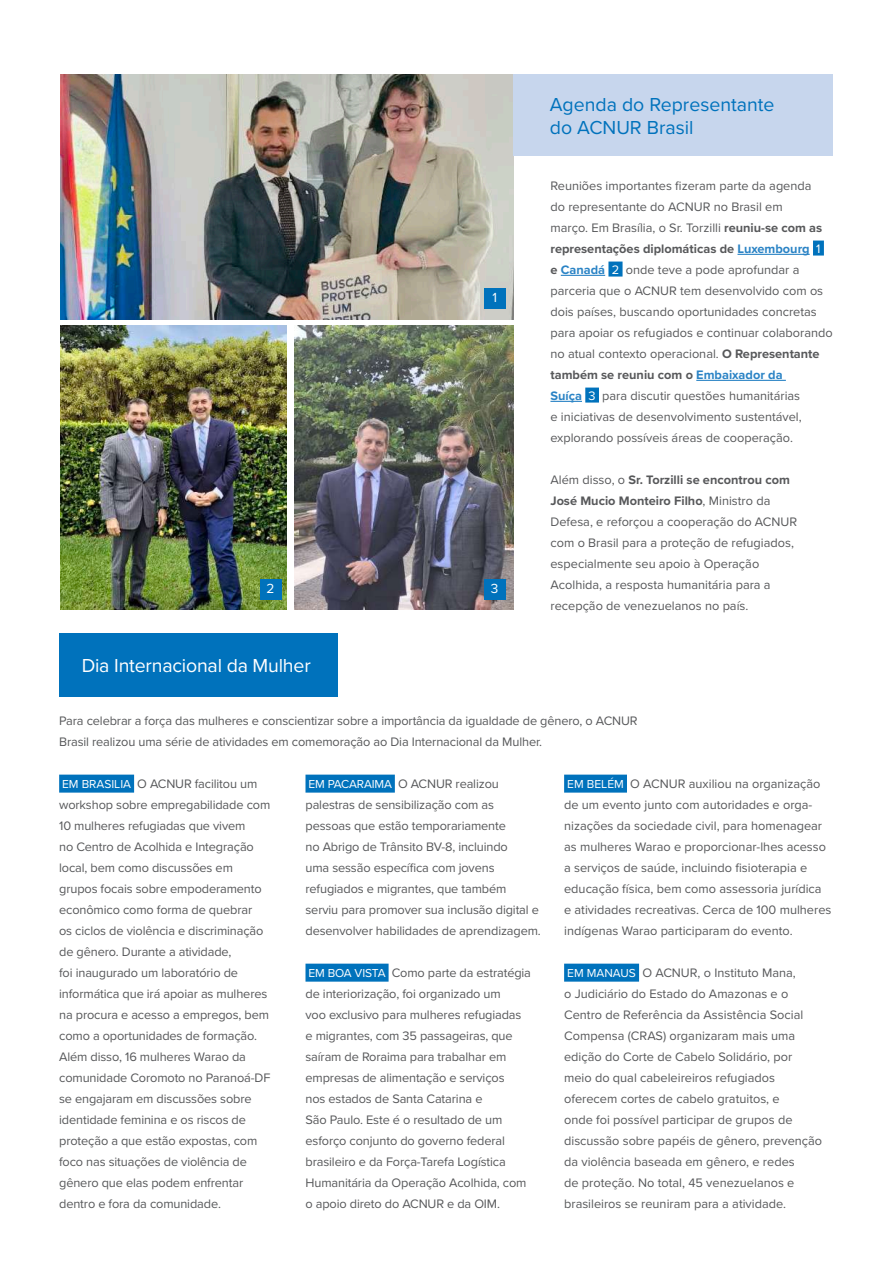
<style>
.page{position:relative;width:893px;height:1263px;background:#fff}
.page>*{position:absolute;margin:0;border:0;box-sizing:border-box;transform-origin:0 0}
.t1{font:19.5px/23.4px "Proxima Nova";color:#0072bc}
.t2{font:19.5px "Proxima Nova";letter-spacing:-.01em;color:#fff}
.t3{font:13.65px "Proxima Nova";color:#fff}
.t4{font:12.75px/21px "Proxima Nova";letter-spacing:-.01em;color:#57585a}
.s1{font-weight:700}
.s2{font-weight:700;color:#2a83c5}
.s3{color:#fff}
.s4{font-size:12px;color:#fff}
</style>
<div class="page">
<img style="left:294px;top:325px;width:220px;height:285px">
<img style="left:60px;top:74px;width:454px;height:245px">
<div style="left:514px;top:74px;width:319px;height:82px;background:#c7d6ed"></div>
<hr style="left:737px;top:254px;width:73px;height:1px;background:#2a83c5">
<div style="left:813px;top:241px;width:11px;height:15px;background:#0072bc"></div>
<hr style="left:561px;top:275px;width:44px;height:1px;background:#2a83c5">
<div style="left:608px;top:262px;width:15px;height:15px;background:#0072bc"></div>
<hr style="left:696px;top:380px;width:90px;height:1px;background:#2a83c5">
<hr style="left:550px;top:401px;width:32px;height:1px;background:#2a83c5">
<div style="left:585px;top:388px;width:14px;height:15px;background:#0072bc"></div>
<div style="left:59px;top:633px;width:278px;height:63px;background:#0072bc"></div>
<img style="left:60px;top:325px;width:227px;height:285px">
<div style="left:484px;top:288px;width:21px;height:20px;background:#0072bc"></div>
<div style="left:260px;top:579px;width:21px;height:20px;background:#0072bc"></div>
<div style="left:484px;top:579px;width:21px;height:20px;background:#0072bc"></div>
<div style="left:59px;top:775px;width:75px;height:18px;background:#0072bc"></div>
<div style="left:305px;top:775px;width:90px;height:18px;background:#0072bc"></div>
<div style="left:305px;top:964px;width:84px;height:18px;background:#0072bc"></div>
<div style="left:564px;top:775px;width:63px;height:18px;background:#0072bc"></div>
<div style="left:564px;top:964px;width:75px;height:18px;background:#0072bc"></div>
<p class="t3" style="left:492px;top:287px;width:6px">1</p>
<p class="t3" style="left:267px;top:578px;width:9px">2</p>
<p class="t3" style="left:491px;top:578px;width:9px">3</p>
<h1 class="t2" style="left:82px;top:651px;width:231px">Dia Internacional da Mulher</h1>
<h1 class="t1" style="left:550px;top:92px;width:226px">Agenda do Representante do ACNUR Brasil</h1>
<p class="t4" style="left:550px;top:174px;width:284px">Reuniões importantes fizeram parte da agenda<br>do representante do ACNUR no Brasil em<br>março. Em Brasília, o Sr. Torzilli <span class="s1">reuniu-se com as representações diplomáticas de</span> <span class="s2">Luxembourg</span> <span class="s3">1<br></span><span class="s1">e</span> <span class="s2">Canadá</span> <span class="s3">2</span> onde teve a pode aprofundar a parceria que o ACNUR tem desenvolvido com os dois países, buscando oportunidades concretas para apoiar os refugiados e continuar colaborando no atual contexto operacional. <span class="s1">O Representante também se reuniu com o</span> <span class="s2">Embaixador da<br>Suíça</span> <span class="s3">3</span> para discutir questões humanitárias<br>e iniciativas de desenvolvimento sustentável, explorando possíveis áreas de cooperação.</p>
<p class="t4" style="left:550px;top:468px;width:248px">Além disso, o <span class="s1">Sr. Torzilli se encontrou com José Mucio Monteiro Filho</span>, Ministro da Defesa, e reforçou a cooperação do ACNUR com o Brasil para a proteção de refugiados, especialmente seu apoio à Operação Acolhida, a resposta humanitária para a recepção de venezuelanos no país.</p>
<p class="t4" style="left:59px;top:710px;width:580px">Para celebrar a força das mulheres e conscientizar sobre a importância da igualdade de gênero, o ACNUR<br>Brasil realizou uma série de atividades em comemoração ao Dia Internacional da Mulher.</p>
<p class="t4" style="left:59px;top:773px;width:213px"><span class="s4">EM BRASILIA</span> O ACNUR facilitou um workshop sobre empregabilidade com 10 mulheres refugiadas que vivem<br>no Centro de Acolhida e Integração local, bem como discussões em grupos focais sobre empoderamento econômico como forma de quebrar<br>os ciclos de violência e discriminação de gênero. Durante a atividade,<br>foi inaugurado um laboratório de informática que irá apoiar as mulheres na procura e acesso a empregos, bem como a oportunidades de formação.<br>Além disso, 16 mulheres Warao da comunidade Coromoto no Paranoá-DF se engajaram em discussões sobre identidade feminina e os riscos de proteção a que estão expostas, com foco nas situações de violência de gênero que elas podem enfrentar dentro e fora da comunidade.</p>
<p class="t4" style="left:305px;top:773px;width:237px"><span class="s4">EM PACARAIMA</span> O ACNUR realizou palestras de sensibilização com as pessoas que estão temporariamente<br>no Abrigo de Trânsito BV-8, incluindo<br>uma sessão específica com jovens refugiados e migrantes, que também serviu para promover sua inclusão digital e desenvolver habilidades de aprendizagem.</p>
<p class="t4" style="left:305px;top:962px;width:227px"><span class="s4">EM BOA VISTA</span> Como parte da estratégia de interiorização, foi organizado um<br>voo exclusivo para mulheres refugiadas e migrantes, com 35 passageiras, que saíram de Roraima para trabalhar em empresas de alimentação e serviços<br>nos estados de Santa Catarina e<br>São Paulo. Este é o resultado de um esforço conjunto do governo federal brasileiro e da Força-Tarefa Logística Humanitária da Operação Acolhida, com o apoio direto do ACNUR e da OIM.</p>
<p class="t4" style="left:564px;top:773px;width:269px"><span class="s4">EM BELÉM</span> O ACNUR auxiliou na organização de um evento junto com autoridades e orga&shy;nizações da sociedade civil, para homenagear as mulheres Warao e proporcionar-lhes acesso a serviços de saúde, incluindo fisioterapia e educação física, bem como assessoria jurídica e atividades recreativas. Cerca de 100 mulheres indígenas Warao participaram do evento.</p>
<p class="t4" style="left:564px;top:962px;width:260px"><span class="s4">EM MANAUS</span> O ACNUR, o Instituto Mana,<br>o Judiciário do Estado do Amazonas e o Centro de Referência da Assistência Social Compensa (CRAS) organizaram mais uma edição do Corte de Cabelo Solidário, por meio do qual cabeleireiros refugiados oferecem cortes de cabelo gratuitos, e<br>onde foi possível participar de grupos de discussão sobre papéis de gênero, prevenção da violência baseada em gênero, e redes<br>de proteção. No total, 45 venezuelanos e brasileiros se reuniram para a atividade.</p>
</div>
